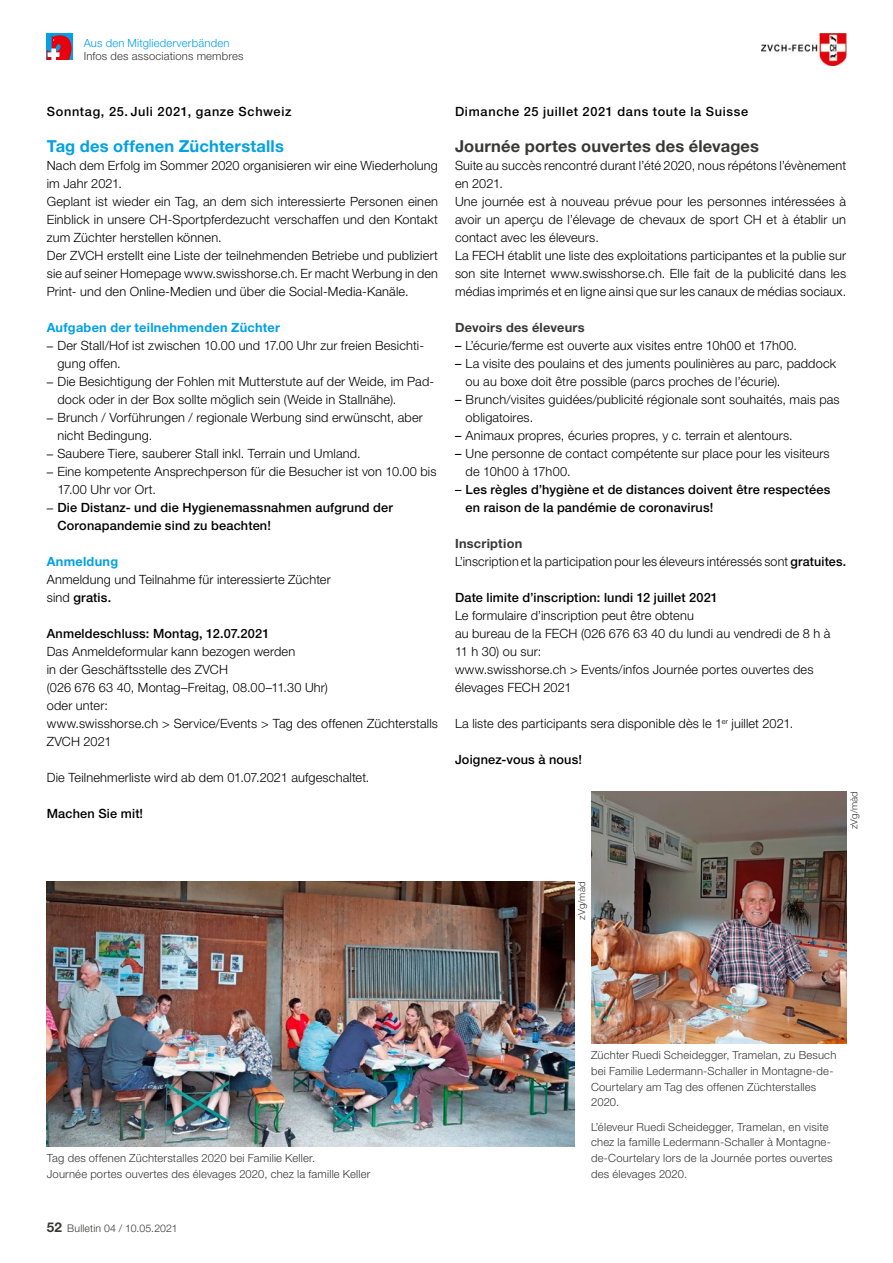
<style>
.page{position:relative;width:893px;height:1263px;background:#fff}
.page>*{position:absolute;margin:0;border:0;box-sizing:border-box;transform-origin:0 0}
.t1{font:700 16.5px "Helvetica Neue LT Std";letter-spacing:.01em;color:#383937}
.t2{font:700 16.5px "Helvetica Neue LT Std";letter-spacing:.01em;color:#00a1e5}
.t3{font:300 12.75px/18px "Helvetica Neue LT Std";letter-spacing:.015em;color:#000}
.t4{font:500 12.75px/18px "Helvetica Neue LT Std";letter-spacing:.015em;color:#000}
.t5{font:500 12.75px "Helvetica Neue LT Std";letter-spacing:.05em;color:#000}
.t6{font:700 12.75px "Helvetica Neue LT Std";letter-spacing:.02em;color:#00a1e5}
.t7{font:700 12.75px "Helvetica Neue LT Std";letter-spacing:.02em;color:#383937}
.t8{font:300 11.25px/15.8px "Helvetica Neue LT Std";letter-spacing:.015em;color:#383937}
.t9{font:300 11.25px "Helvetica Neue LT Std";letter-spacing:.02em;color:#00a1e5}
.t10{font:300 10.5px "Helvetica Neue LT Std";letter-spacing:.015em;color:#383937}
.t11{font:300 9.75px "Helvetica Neue LT Std";letter-spacing:.015em;color:#383937}
.s1{font-family:"Stone Serif Std";font-weight:500}
.s2{font-family:"Stone Serif Std"}
.s3{font-weight:500}
.s4{font-weight:400}
.s5{font-weight:700;color:#383937}
.s6{font-weight:700;font-size:13.5px}
</style>
<div class="page">
<div style="left:47px;top:34px;width:26px;height:26px;background:#00a1e5"></div>
<svg style="left:47px;top:35px;width:25px;height:25px"></svg>
<img style="left:761px;top:34px;width:85px;height:31px">
<img style="left:591px;top:791px;width:255px;height:252px">
<img style="left:47px;top:881px;width:527px;height:265px">
<p class="t9" style="left:84px;top:36px;width:147px">Aus den Mitgliederverbänden</p>
<p class="t8" style="left:84px;top:48px;width:161px">Infos des associations membres</p>
<p class="t5" style="left:47px;top:104px;width:246px">Sonntag, 25. Juli 2021, ganze Schweiz</p>
<p class="t2" style="left:47px;top:136px;width:239px">Tag des offenen Züchterstalls</p>
<p class="t3" style="left:47px;top:156px;width:393px">Nach dem Erfolg im Sommer 2020 organisieren wir eine Wiederholung im Jahr 2021.<br>Geplant ist wieder ein Tag, an dem sich interessierte Personen einen Einblick in unsere CH-Sportpferdezucht verschaffen und den Kontakt zum Züchter herstellen können.<br>Der ZVCH erstellt eine Liste der teilnehmenden Betriebe und publiziert sie auf seiner Homepage www.swisshorse.ch. Er macht Werbung in den Print- und den Online-Medien und über die Social-Media-Kanäle.</p>
<p class="t6" style="left:47px;top:319px;width:235px">Aufgaben der teilnehmenden Züchter</p>
<p class="t3" style="left:57px;top:336px;width:368px;text-indent:-11px"><span class="s1">–</span> Der Stall/Hof ist zwischen 10.00 und 17.00 Uhr zur freien Besichti&shy;gung offen.</p>
<p class="t3" style="left:57px;top:372px;width:378px;text-indent:-11px"><span class="s1">–</span> Die Besichtigung der Fohlen mit Mutterstute auf der Weide, im Pad&shy;dock oder in der Box sollte möglich sein (Weide in Stallnähe).</p>
<p class="t3" style="left:57px;top:408px;width:367px;text-indent:-11px"><span class="s1">–</span> Brunch / Vorführungen / regionale Werbung sind erwünscht, aber nicht Bedingung.</p>
<p class="t3" style="left:47px;top:444px;width:315px"><span class="s1">–</span> Saubere Tiere, sauberer Stall inkl. Terrain und Umland.</p>
<p class="t3" style="left:57px;top:462px;width:381px;text-indent:-11px"><span class="s1">–</span> Eine kompetente Ansprechperson für die Besucher ist von 10.00 bis<br>17.00 Uhr vor Ort.</p>
<p class="t4" style="left:57px;top:498px;width:337px;text-indent:-11px"><span class="s2">–</span> Die Distanz- und die Hygienemassnahmen aufgrund der<br>Coronapandemie sind zu beachten!</p>
<p class="t6" style="left:47px;top:553px;width:73px">Anmeldung</p>
<p class="t3" style="left:47px;top:570px;width:286px">Anmeldung und Teilnahme für interessierte Züchter sind <span class="s3">gratis.</span></p>
<p class="t4" style="left:47px;top:624px;width:224px">Anmeldeschluss: Montag, 12.07.2021</p>
<p class="t3" style="left:47px;top:642px;width:393px">Das Anmeldeformular kann bezogen werden<br>in der Geschäftsstelle des ZVCH<br>(026 676 63 40, Montag–Freitag, 08.00–11.30 Uhr)<br>oder unter:<br>www.swisshorse.ch &gt; Service/Events &gt; Tag des offenen Züchterstalls ZVCH 2021</p>
<p class="t3" style="left:47px;top:768px;width:324px">Die Teilnehmerliste wird ab dem 01.07.2021 aufgeschaltet.</p>
<p class="t4" style="left:47px;top:804px;width:98px">Machen Sie mit!</p>
<p class="t5" style="left:455px;top:104px;width:295px">Dimanche 25 juillet 2021 dans toute la Suisse</p>
<p class="t1" style="left:455px;top:136px;width:306px">Journée portes ouvertes des élevages</p>
<p class="t3" style="left:455px;top:156px;width:393px">Suite au succès rencontré durant l’été 2020, nous répétons l’évènement en 2021.<br>Une journée est à nouveau prévue pour les personnes intéressées à avoir un aperçu de l’élevage de chevaux de sport CH et à établir un contact avec les éleveurs.<br>La FECH établit une liste des exploitations participantes et la publie sur son site Internet www.swisshorse.ch. Elle fait de la publicité dans les médias imprimés et en ligne ainsi que sur les canaux de médias sociaux.</p>
<p class="t7" style="left:455px;top:319px;width:131px">Devoirs des éleveurs</p>
<p class="t3" style="left:455px;top:336px;width:344px"><span class="s4">–</span> L’écurie/ferme est ouverte aux visites entre 10h00 et 17h00.</p>
<p class="t3" style="left:466px;top:354px;width:372px;text-indent:-11px"><span class="s4">–</span> La visite des poulains et des juments poulinières au parc, paddock ou au boxe doit être possible (parcs proches de l’écurie).</p>
<p class="t3" style="left:466px;top:390px;width:376px;text-indent:-11px"><span class="s4">–</span> Brunch/visites guidées/publicité régionale sont souhaités, mais pas obligatoires.</p>
<p class="t3" style="left:455px;top:426px;width:339px"><span class="s4">–</span> Animaux propres, écuries propres, y c. terrain et alentours.</p>
<p class="t3" style="left:466px;top:444px;width:366px;text-indent:-11px"><span class="s4">–</span> Une personne de contact compétente sur place pour les visiteurs de 10h00 à 17h00.</p>
<p class="t4" style="left:466px;top:480px;width:366px;text-indent:-11px"><span class="s4">–</span> Les règles d’hygiène et de distances doivent être respectées en raison de la pandémie de coronavirus!</p>
<p class="t3" style="left:455px;top:534px;width:393px"><span class="s5">Inscription<br></span>L’inscription et la participation pour les éleveurs intéressés sont <span class="s3">gratuites.</span></p>
<p class="t4" style="left:455px;top:588px;width:264px">Date limite d’inscription: lundi 12 juillet 2021</p>
<p class="t3" style="left:455px;top:606px;width:377px">Le formulaire d’inscription peut être obtenu<br>au bureau de la FECH (026 676 63 40 du lundi au vendredi de 8 h à 11 h 30) ou sur:<br>www.swisshorse.ch &gt; Events/infos Journée portes ouvertes des élevages FECH 2021</p>
<p class="t3" style="left:455px;top:714px;width:340px">La liste des participants sera disponible dès le 1<sup>er</sup> juillet 2021.</p>
<p class="t4" style="left:455px;top:750px;width:129px">Joignez-vous à nous!</p>
<p class="t11" style="left:848px;top:829px;width:40px;rotate:-90deg">zVg/màd</p>
<p class="t11" style="left:576px;top:920px;width:40px;rotate:-90deg">zVg/màd</p>
<p class="t8" style="left:47px;top:1150px;width:325px">Tag des offenen Züchterstalles 2020 bei Familie Keller.<br>Journée portes ouvertes des élevages 2020, chez la famille Keller</p>
<p class="t10" style="left:47px;top:1222px;width:132px"><span class="s6">52</span> Bulletin 04 / 10.05.2021</p>
<p class="t8" style="left:591px;top:1047px;width:247px">Züchter Ruedi Scheidegger, Tramelan, zu Besuch bei Familie Ledermann-Schaller in Montagne-de-Courtelary am Tag des offenen Züchterstalles 2020.</p>
<p class="t8" style="left:591px;top:1118px;width:243px">L’éleveur Ruedi Scheidegger, Tramelan, en visite chez la famille Ledermann-Schaller à Montagne&shy;de-Courtelary lors de la Journée portes ouvertes des élevages 2020.</p>
</div>
